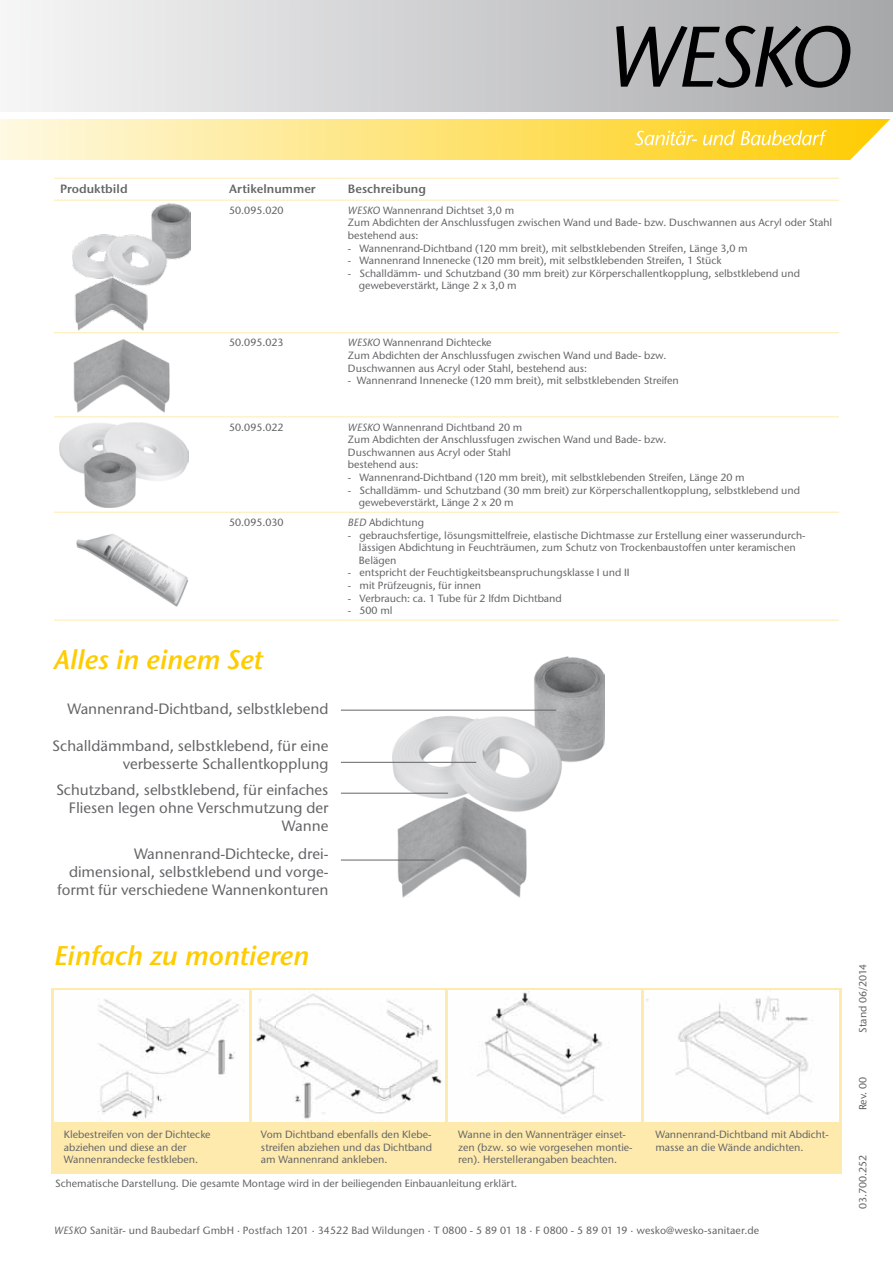
<style>
.page{position:relative;width:893px;height:1263px;background:#fff}
.page>*{position:absolute;margin:0;border:0;box-sizing:border-box;transform-origin:0 0}
.t1{font:italic 600 27px "Stone Sans ITC Std";color:#fecc00}
.t2{font:500 15px/18px "Stone Sans ITC Std";color:#646567;text-align:right}
.t3{font:600 12px "Stone Sans ITC Std";color:#646567}
.t4{font:500 10.5px/12.6px "Stone Sans ITC Std";color:#646567}
.s1{font-style:italic}
</style>
<div class="page">
<div style="left:0;top:0;width:893px;height:112px;background:linear-gradient(to right,#f6f6f6,#a7a8aa)"></div>
<div style="left:0;top:119px;width:893px;height:41px;background:linear-gradient(to right,#fef9e2,#fecc02)"></div>
<svg style="left:846px;top:119px;width:47px;height:41px"></svg>
<svg style="left:616px;top:26px;width:234px;height:62px;background:#757677"></svg>
<svg style="left:635px;top:131px;width:62px;height:14px"></svg>
<svg style="left:703px;top:130px;width:32px;height:15px"></svg>
<svg style="left:741px;top:130px;width:86px;height:15px"></svg>
<div style="left:54px;top:988px;width:785px;height:186px;background:#ffeaad"></div>
<img style="left:54px;top:990px;width:785px;height:132px">
<hr style="left:249px;top:990px;width:2px;height:133px;background:#ffeaad">
<hr style="left:52px;top:988px;width:2px;height:186px;background:#ffeaad">
<hr style="left:445px;top:990px;width:3px;height:133px;background:#ffeaad">
<hr style="left:642px;top:990px;width:2px;height:133px;background:#ffeaad">
<hr style="left:839px;top:988px;width:2px;height:186px;background:#ffeaad">
<img style="left:392px;top:656px;width:213px;height:242px">
<hr style="left:341px;top:710px;width:215px;height:1px;background:#646567">
<hr style="left:341px;top:762px;width:135px;height:1px;background:#646567">
<hr style="left:341px;top:793px;width:107px;height:1px;background:#646567">
<hr style="left:341px;top:860px;width:94px;height:1px;background:#646567">
<hr style="left:54px;top:178px;width:169px;height:1px;background:#ffeaad">
<hr style="left:223px;top:178px;width:119px;height:1px;background:#ffeaad">
<hr style="left:342px;top:178px;width:497px;height:1px;background:#ffeaad">
<hr style="left:54px;top:200px;width:169px;height:1px;background:#ffeaad">
<hr style="left:223px;top:200px;width:119px;height:1px;background:#ffeaad">
<hr style="left:342px;top:200px;width:497px;height:1px;background:#ffeaad">
<hr style="left:54px;top:332px;width:169px;height:1px;background:#ffeaad">
<hr style="left:223px;top:332px;width:119px;height:1px;background:#ffeaad">
<hr style="left:342px;top:332px;width:497px;height:1px;background:#ffeaad">
<hr style="left:54px;top:417px;width:169px;height:1px;background:#ffeaad">
<hr style="left:223px;top:417px;width:119px;height:1px;background:#ffeaad">
<hr style="left:342px;top:417px;width:497px;height:1px;background:#ffeaad">
<hr style="left:54px;top:512px;width:169px;height:1px;background:#ffeaad">
<hr style="left:223px;top:512px;width:119px;height:1px;background:#ffeaad">
<hr style="left:342px;top:512px;width:497px;height:1px;background:#ffeaad">
<hr style="left:54px;top:620px;width:169px;height:1px;background:#ffeaad">
<hr style="left:223px;top:620px;width:119px;height:1px;background:#ffeaad">
<hr style="left:342px;top:620px;width:497px;height:1px;background:#ffeaad">
<img style="left:73px;top:203px;width:118px;height:131px">
<img style="left:73px;top:339px;width:97px;height:74px">
<img style="left:59px;top:423px;width:130px;height:85px">
<img style="left:76px;top:534px;width:113px;height:73px">
<p class="t3" style="left:60px;top:181px;width:69px">Produktbild</p>
<p class="t3" style="left:229px;top:181px;width:88px">Artikelnummer</p>
<p class="t3" style="left:348px;top:181px;width:79px">Beschreibung</p>
<p class="t4" style="left:229px;top:204px;width:56px">50.095.020</p>
<p class="t4" style="left:348px;top:204px;width:486px"><span class="s1">WESKO</span> Wannenrand Dichtset 3,0 m<br>Zum Abdichten der Anschlussfugen zwischen Wand und Bade- bzw. Duschwannen aus Acryl oder Stahl bestehend aus:</p>
<p class="t4" style="left:348px;top:242px;width:401px">- Wannenrand-Dichtband (120 mm breit), mit selbstklebenden Streifen, Länge 3,0 m</p>
<p class="t4" style="left:348px;top:254px;width:375px">- Wannenrand Innenecke (120 mm breit), mit selbstklebenden Streifen, 1 Stück</p>
<p class="t4" style="left:359px;top:267px;width:443px;text-indent:-11px">- Schalldämm- und Schutzband (30 mm breit) zur Körperschallentkopplung, selbstklebend und gewebeverstärkt, Länge 2 x 3,0 m</p>
<p class="t4" style="left:229px;top:336px;width:56px">50.095.023</p>
<p class="t4" style="left:348px;top:336px;width:320px"><span class="s1">WESKO</span> Wannenrand Dichtecke<br>Zum Abdichten der Anschlussfugen zwischen Wand und Bade- bzw.<br>Duschwannen aus Acryl oder Stahl, bestehend aus:</p>
<p class="t4" style="left:348px;top:374px;width:332px">- Wannenrand Innenecke (120 mm breit), mit selbstklebenden Streifen</p>
<p class="t4" style="left:229px;top:420px;width:56px">50.095.022</p>
<p class="t4" style="left:348px;top:420px;width:320px"><span class="s1">WESKO</span> Wannenrand Dichtband 20 m<br>Zum Abdichten der Anschlussfugen zwischen Wand und Bade- bzw.<br>Duschwannen aus Acryl oder Stahl<br>bestehend aus:</p>
<p class="t4" style="left:348px;top:471px;width:398px">- Wannenrand-Dichtband (120 mm breit), mit selbstklebenden Streifen, Länge 20 m</p>
<p class="t4" style="left:359px;top:483px;width:443px;text-indent:-11px">- Schalldämm- und Schutzband (30 mm breit) zur Körperschallentkopplung, selbstklebend und gewebeverstärkt, Länge 2 x 20 m</p>
<p class="t4" style="left:229px;top:516px;width:56px">50.095.030</p>
<p class="t4" style="left:348px;top:516px;width:78px"><span class="s1">BED</span> Abdichtung</p>
<p class="t4" style="left:359px;top:528px;width:448px;text-indent:-11px">- gebrauchsfertige, lösungsmittelfreie, elastische Dichtmasse zur Erstellung einer wasserundurch&shy;lässigen Abdichtung in Feuchträumen, zum Schutz von Trockenbaustoffen unter keramischen<br>Belägen</p>
<p class="t4" style="left:348px;top:566px;width:283px">- entspricht der Feuchtigkeitsbeanspruchungsklasse I und II</p>
<p class="t4" style="left:348px;top:579px;width:135px">- mit Prüfzeugnis, für innen</p>
<p class="t4" style="left:348px;top:591px;width:215px">- Verbrauch: ca. 1 Tube für 2 lfdm Dichtband</p>
<p class="t4" style="left:348px;top:604px;width:46px">- 500 ml</p>
<h1 class="t1" style="left:54px;top:644px;width:211px">Alles in einem Set</h1>
<h2 class="t2" style="left:67px;top:700px;width:263px">Wannenrand-Dichtband, selbstklebend</h2>
<h2 class="t2" style="left:52px;top:737px;width:278px">Schalldämmband, selbstklebend, für eine verbesserte Schallentkopplung</h2>
<h2 class="t2" style="left:56px;top:781px;width:274px">Schutzband, selbstklebend, für einfaches<br>Fliesen legen ohne Verschmutzung der<br>Wanne</h2>
<h2 class="t2" style="left:57px;top:844px;width:273px">Wannenrand-Dichtecke, drei&shy;dimensional, selbstklebend und vorge&shy;formt für verschiedene Wannenkonturen</h2>
<h1 class="t1" style="left:54px;top:939px;width:257px">Einfach zu montieren</h1>
<p class="t4" style="left:64px;top:1128px;width:148px">Klebestreifen von der Dichtecke abziehen und diese an der<br>Wannenrandecke festkleben.</p>
<p class="t4" style="left:55px;top:1177px;width:464px">Schematische Darstellung. Die gesamte Montage wird in der beiliegenden Einbauanleitung erklärt.</p>
<p class="t4" style="left:261px;top:1128px;width:173px;text-align:justify">Vom Dichtband ebenfalls den Klebe&shy;streifen abziehen und das Dichtband am Wannenrand ankleben.</p>
<p class="t4" style="left:458px;top:1128px;width:176px">Wanne in den Wannenträger einset&shy;zen (bzw. so wie vorgesehen montie&shy;ren). Herstellerangaben beachten.</p>
<p class="t4" style="left:655px;top:1128px;width:175px">Wannenrand-Dichtband mit Abdicht&shy;masse an die Wände andichten.</p>
<p class="t4" style="left:54px;top:1224px;width:707px"><span class="s1">WESKO</span> Sanitär- und Baubedarf GmbH · Postfach 1201 · 34522 Bad Wildungen · T 0800 - 5 89 01 18 · F 0800 - 5 89 01 19 · wesko@wesko-sanitaer.de</p>
<p class="t4" style="left:856px;top:1033px;width:70px;rotate:-90deg">Stand 06/2014</p>
<p class="t4" style="left:856px;top:1110px;width:35px;rotate:-90deg">Rev. 00</p>
<p class="t4" style="left:856px;top:1209px;width:56px;rotate:-90deg">03.700.252</p>
</div>
